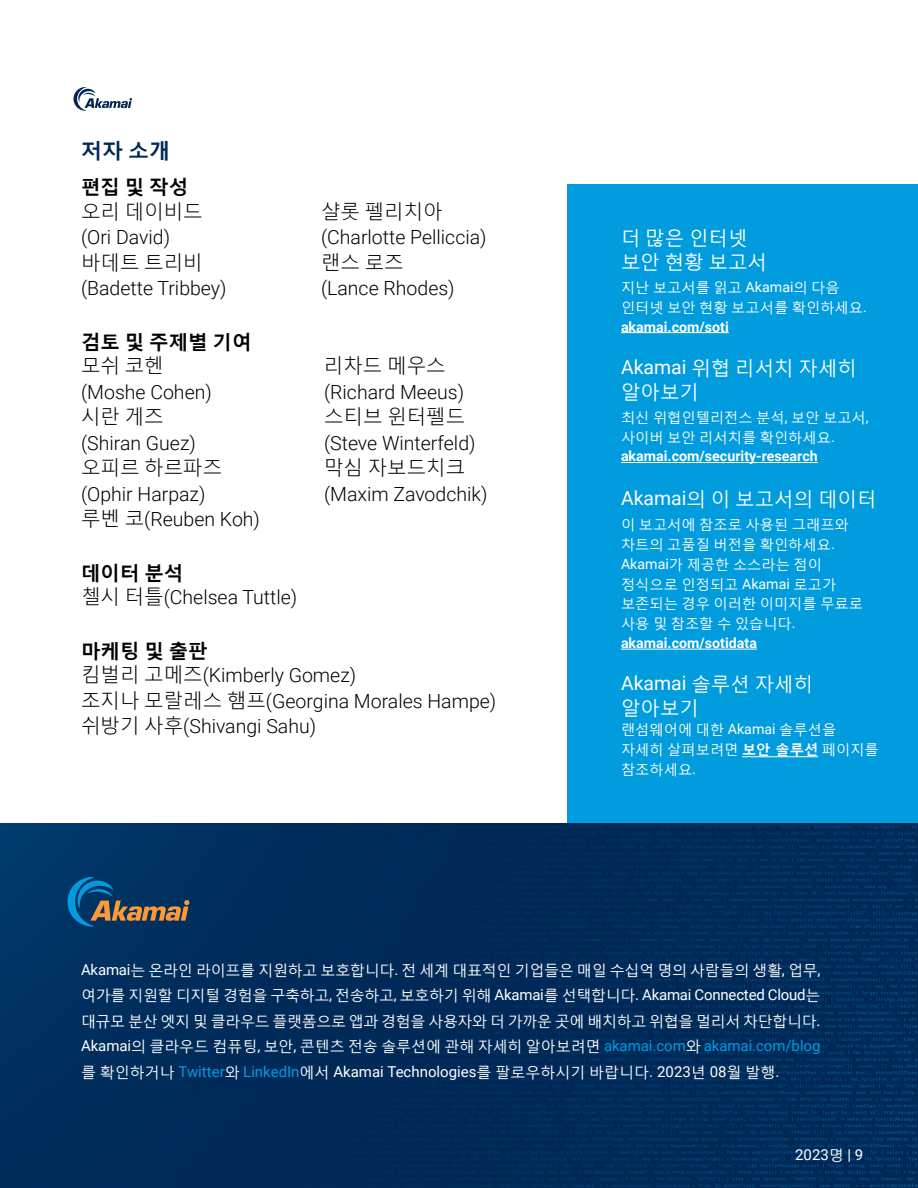
<style>
.page{position:relative;width:918px;height:1188px;background:#fff}
.page>*{position:absolute;margin:0;border:0;box-sizing:border-box;transform-origin:0 0}
.Headline_Credits{font:700 21px "Malgun Gothic";color:#002856}
.Credits_Body{font:300 19.5px/25.5px "Roboto";color:#000}
.t1{font:19.5px/24px "Malgun Gothic";color:#fff}
.Credits_Body-2{font:300 19.5px "Malgun Gothic";color:#000}
.Credits_Header{font:700 19.5px "Malgun Gothic";color:#000}
.t2{font:15px/25.5px "Malgun Gothic";letter-spacing:-.025em;color:#fff;text-align:justify}
.t3{font:15px "Roboto";color:#fff}
.t4{font:14.25px/19.8px "Malgun Gothic";color:#fff}
.t5{font:700 14.25px "Roboto";color:#fff}
.s1{font-family:"Malgun Gothic"}
.s2{font-family:"Roboto"}
.s3{font-family:"Roboto";font-weight:700}
.s4{font-weight:700}
.s5{font-family:"Roboto";color:#009cde}
</style>
<div class="page">
<div style="left:567px;top:184px;width:351px;height:647px;background:#009cde"></div>
<img style="left:0;top:824px;width:918px;height:364px">
<svg style="left:74px;top:87px;width:58px;height:24px"></svg>
<hr style="left:621px;top:332px;width:108px;height:1px;background:#fff">
<hr style="left:621px;top:462px;width:197px;height:1px;background:#fff">
<hr style="left:621px;top:649px;width:136px;height:1px;background:#fff">
<hr style="left:742px;top:756px;width:76px;height:1px;background:#fff">
<svg style="left:68px;top:877px;width:121px;height:50px;background:#2a4d66"></svg>
<p class="Headline_Credits" style="left:81px;top:137px;width:91px">저자 소개</p>
<p class="Credits_Header" style="left:81px;top:175px;width:109px">편집 및 작성</p>
<p class="Credits_Body-2" style="left:81px;top:200px;width:123px">오리 데이비드</p>
<p class="Credits_Body-2" style="left:321px;top:200px;width:123px">샬롯 펠리치아</p>
<p class="Credits_Body" style="left:81px;top:224px;width:91px">(Ori David)</p>
<p class="Credits_Body" style="left:321px;top:224px;width:167px">(Charlotte Pelliccia)</p>
<p class="Credits_Body-2" style="left:81px;top:251px;width:123px">바데트 트리비</p>
<p class="Credits_Body-2" style="left:321px;top:251px;width:84px">랜스 로즈</p>
<p class="Credits_Body" style="left:81px;top:275px;width:147px">(Badette Tribbey)</p>
<p class="Credits_Body" style="left:321px;top:275px;width:135px">(Lance Rhodes)</p>
<p class="Credits_Header" style="left:81px;top:329px;width:172px">검토 및 주제별 기여</p>
<p class="Credits_Body-2" style="left:81px;top:355px;width:84px">모쉬 코헨</p>
<p class="Credits_Body-2" style="left:324px;top:355px;width:123px">리차드 메우스</p>
<p class="Credits_Body" style="left:81px;top:378px;width:132px">(Moshe Cohen)</p>
<p class="Credits_Body" style="left:324px;top:378px;width:142px">(Richard Meeus)</p>
<p class="Credits_Body-2" style="left:81px;top:406px;width:84px">시란 게즈</p>
<p class="Credits_Body-2" style="left:324px;top:406px;width:143px">스티브 윈터펠드</p>
<p class="Credits_Body" style="left:81px;top:429px;width:116px">(Shiran Guez)</p>
<p class="Credits_Body" style="left:324px;top:429px;width:153px">(Steve Winterfeld)</p>
<p class="Credits_Body-2" style="left:81px;top:457px;width:143px">오피르 하르파즈</p>
<p class="Credits_Body-2" style="left:324px;top:457px;width:143px">막심 자보드치크</p>
<p class="Credits_Body" style="left:81px;top:480px;width:126px">(Ophir Harpaz)</p>
<p class="Credits_Body" style="left:324px;top:480px;width:165px">(Maxim Zavodchik)</p>
<p class="Credits_Body" style="left:81px;top:506px;width:180px"><span class="s1">루벤 코</span>(Reuben Koh)</p>
<p class="Credits_Header" style="left:81px;top:560px;width:104px">데이터 분석</p>
<p class="Credits_Body" style="left:81px;top:584px;width:218px"><span class="s1">첼시 터틀</span>(Chelsea Tuttle)</p>
<p class="Credits_Header" style="left:81px;top:638px;width:128px">마케팅 및 출판</p>
<p class="Credits_Body" style="left:81px;top:662px;width:417px"><span class="s1">킴벌리 고메즈</span>(Kimberly Gomez)<br><span class="s1">조지나 모랄레스 햄프</span>(Georgina Morales Hampe) <span class="s1">쉬방기 사후</span>(Shivangi Sahu)</p>
<p class="t1" style="left:621px;top:225px;width:128px">더 많은 인터넷</p>
<p class="t1" style="left:621px;top:249px;width:148px">보안 현황 보고서</p>
<p class="t4" style="left:621px;top:277px;width:247px">지난 보고서를 읽고 <span class="s2">Akamai</span>의 다음 인터넷 보안 현황 보고서를 확인하세요<span class="s2">. </span><span class="s3">akamai.com/soti</span></p>
<p class="t1" style="left:621px;top:355px;width:238px"><span class="s2">Akamai</span> 위협 리서치 자세히 알아보기</p>
<p class="t4" style="left:621px;top:407px;width:249px">최신 위협인텔리전스 분석<span class="s2">,</span> 보안 보고서<span class="s2">, </span>사이버 보안 리서치를 확인하세요<span class="s2">.</span></p>
<p class="t5" style="left:621px;top:446px;width:198px">akamai.com/security-research</p>
<p class="t1" style="left:621px;top:487px;width:257px"><span class="s2">Akamai</span>의 이 보고서의 데이터</p>
<p class="t4" style="left:621px;top:515px;width:244px">이 보고서에 참조로 사용된 그래프와 차트의 고품질 버전을 확인하세요<span class="s2">.<br>Akamai</span>가 제공한 소스라는 점이 정식으로 인정되고 <span class="s2">Akamai</span> 로고가 보존되는 경우 이러한 이미지를 무료로 사용 및 참조할 수 있습니다<span class="s2">. </span><span class="s3">akamai.com/sotidata</span></p>
<p class="t1" style="left:621px;top:672px;width:194px"><span class="s2">Akamai</span> 솔루션 자세히 알아보기</p>
<p class="t4" style="left:621px;top:719px;width:259px">랜섬웨어에 대한 <span class="s2">Akamai</span> 솔루션을 자세히 살펴보려면 <span class="s4">보안 솔루션</span> 페이지를 참조하세요<span class="s2">.</span></p>
<p class="t2" style="left:81px;top:957px;width:741px"><span class="s2">Akamai</span>는 온라인 라이프를 지원하고 보호합니다<span class="s2">.</span> 전 세계 대표적인 기업들은 매일 수십억 명의 사람들의 생활<span class="s2">,</span> 업무<span class="s2">, </span>여가를 지원할 디지털 경험을 구축하고<span class="s2">,</span> 전송하고<span class="s2">,</span> 보호하기 위해 <span class="s2">Akamai</span>를 선택합니다<span class="s2">. Akamai Connected Cloud</span>는 대규모 분산 엣지 및 클라우드 플랫폼으로 앱과 경험을 사용자와 더 가까운 곳에 배치하고 위협을 멀리서 차단합니다<span class="s2">.<br>Akamai</span>의 클라우드 컴퓨팅<span class="s2">,</span> 보안<span class="s2">,</span> 콘텐츠 전송 솔루션에 관해 자세히 알아보려면 <span class="s5">akamai.com</span>와 <span class="s5">akamai.com/blog </span>를 확인하거나 <span class="s5">Twitter</span>와 <span class="s5">LinkedIn</span>에서 <span class="s2">Akamai Technologies</span>를 팔로우하시기 바랍니다<span class="s2">. 2023</span>년 <span class="s2">08</span>월 발행<span class="s2">.</span></p>
<p class="t3" style="left:795px;top:1145px;width:70px">2023<span class="s1">명</span> | 9</p>
</div>
